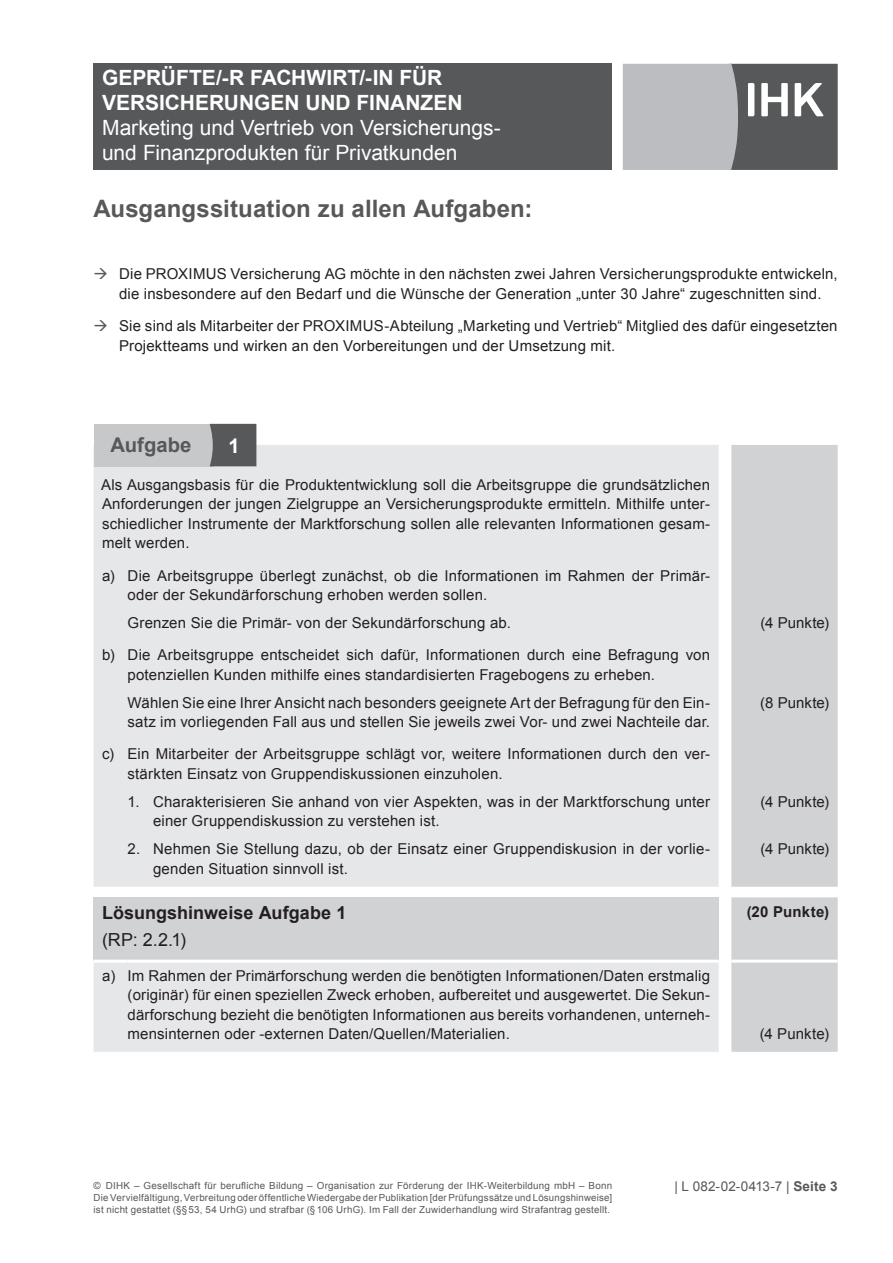
<style>
.page{position:relative;width:893px;height:1263px;background:#fff}
.page>*{position:absolute;margin:0;border:0;box-sizing:border-box;transform-origin:0 0}
.t1{font:700 24px "Arial";letter-spacing:.005em;color:#57585a}
.t2{font:21px/25.2px "Arial";color:#fff}
.t3{font:700 21px/25.2px "Arial";color:#fff}
.t4{font:700 20.25px "Arial";color:#57585a}
.t5{font:700 20.25px "Arial";color:#fff}
.t6{font:700 18px "Arial";letter-spacing:.005em;color:#231f20}
.t7{font:18px "Arial";color:#231f20}
.t8{font:15px/19.5px "Arial";letter-spacing:.01em;color:#231f20}
.t9{font:700 15px "Arial";color:#231f20}
.t10{font:13.5px "Arial";letter-spacing:.005em;color:#57585a}
.t11{font:9.75px/11.7px "Arial";letter-spacing:.025em;color:#57585a;text-align:justify}
.s1{color:#57585a}
.s2{font-weight:700}
</style>
<div class="page">
<div style="left:94px;top:64px;width:518px;height:106px;background:#57585a"></div>
<svg style="left:623px;top:64px;width:215px;height:106px;background:#959698"></svg>
<div style="left:94px;top:445px;width:625px;height:442px;background:#e6e7e9"></div>
<div style="left:731px;top:445px;width:107px;height:442px;background:#d1d2d4"></div>
<div style="left:94px;top:897px;width:625px;height:64px;background:#d1d2d4"></div>
<div style="left:731px;top:897px;width:107px;height:155px;background:#d1d2d4"></div>
<div style="left:94px;top:963px;width:625px;height:89px;background:#e6e7e9"></div>
<hr style="left:94px;top:960px;width:34px;height:3px;background:#fff">
<hr style="left:128px;top:960px;width:591px;height:3px;background:#fff">
<hr style="left:731px;top:960px;width:107px;height:3px;background:#fff">
<div style="left:94px;top:424px;width:119px;height:42px;background:#c7c8ca"></div>
<div style="left:210px;top:424px;width:46px;height:42px;background:#57585a"></div>
<h2 class="t3" style="left:102px;top:65px;width:362px;text-indent:230px">rt/-in für<br>Versicherungen und Finanzen</h2>
<h2 class="t2" style="left:102px;top:115px;width:400px">Marketing und Vertrieb von Versicherungs&shy;und Finanzprodukten für Privatkunden</h2>
<h2 class="t3" style="left:102px;top:65px;width:195px">Geprüfte/-r Fachwi</h2>
<h1 class="t1" style="left:94px;top:193px;width:440px">Ausgangssituation zu allen Aufgaben:</h1>
<p class="t8" style="left:119px;top:264px;width:720px;text-indent:-26px"><span class="s1">→</span> Die PROXIMUS Versicherung AG möchte in den nächsten zwei Jahren Versicherungsprodukte entwickeln, die insbesondere auf den Bedarf und die Wünsche der Generation „unter 30 Jahre“ zugeschnitten sind.</p>
<p class="t8" style="left:119px;top:316px;width:720px;text-indent:-26px"><span class="s1">→</span> Sie sind als Mitarbeiter der PROXIMUS-Abteilung „Marketing und Vertrieb“ Mitglied des dafür eingesetzten<br>Projektteams und wirken an den Vorbereitungen und der Umsetzung mit.</p>
<h3 class="t4" style="left:111px;top:432px;width:82px">Aufgabe</h3>
<h3 class="t5" style="left:229px;top:432px;width:13px">1</h3>
<p class="t8" style="left:101px;top:475px;width:610px;text-align:justify">Als Ausgangsbasis für die Produktentwicklung soll die Arbeitsgruppe die grundsätzlichen Anforderungen der jungen Zielgruppe an Versicherungsprodukte ermitteln. Mithilfe unter&shy;schiedlicher Instrumente der Marktforschung sollen alle relevanten Informationen gesam&shy;melt werden.</p>
<p class="t8" style="left:128px;top:566px;width:584px;text-indent:-26px">a) Die Arbeitsgruppe überlegt zunächst, ob die Informationen im Rahmen der Primär&shy;oder der Sekundärforschung erhoben werden sollen.</p>
<p class="t8" style="left:128px;top:613px;width:385px">Grenzen Sie die Primär- von der Sekundärforschung ab.</p>
<p class="t8" style="left:760px;top:613px;width:70px">(4 Punkte)</p>
<p class="t8" style="left:128px;top:645px;width:584px;text-indent:-26px">b) Die Arbeitsgruppe entscheidet sich dafür, Informationen durch eine Befragung von potenziellen Kunden mithilfe eines standardisierten Fragebogens zu erheben.</p>
<p class="t8" style="left:128px;top:693px;width:584px">Wählen Sie eine Ihrer Ansicht nach besonders geeignete Art der Befragung für den Ein&shy;satz im vorliegenden Fall aus und stellen Sie jeweils zwei Vor- und zwei Nachteile dar.</p>
<p class="t8" style="left:760px;top:693px;width:70px">(8 Punkte)</p>
<p class="t8" style="left:128px;top:744px;width:584px;text-indent:-25px">c) Ein Mitarbeiter der Arbeitsgruppe schlägt vor, weitere Informationen durch den ver&shy;stärkten Einsatz von Gruppendiskussionen einzuholen.</p>
<p class="t8" style="left:153px;top:792px;width:558px;text-indent:-26px">1. Charakterisieren Sie anhand von vier Aspekten, was in der Marktforschung unter einer Gruppendiskussion zu verstehen ist.</p>
<p class="t8" style="left:153px;top:839px;width:559px;text-indent:-26px">2. Nehmen Sie Stellung dazu, ob der Einsatz einer Gruppendiskusion in der vorlie&shy;genden Situation sinnvoll ist.</p>
<p class="t8" style="left:760px;top:792px;width:70px">(4 Punkte)</p>
<p class="t8" style="left:760px;top:839px;width:70px">(4 Punkte)</p>
<p class="t6" style="left:102px;top:901px;width:246px">Lösungshinweise Aufgabe 1</p>
<p class="t7" style="left:102px;top:927px;width:86px">(RP: 2.2.1)</p>
<p class="t8" style="left:128px;top:966px;width:584px;text-align:justify;text-indent:-26px">a) Im Rahmen der Primärforschung werden die benötigten Informationen/Daten erstmalig (originär) für einen speziellen Zweck erhoben, aufbereitet und ausgewertet. Die Sekun&shy;därforschung bezieht die benötigten Informationen aus bereits vorhandenen, unterneh&shy;mensinternen oder -externen Daten/Quellen/Materialien.</p>
<p class="t9" style="left:747px;top:901px;width:84px">(20 Punkte)</p>
<p class="t8" style="left:760px;top:1024px;width:71px">(4 Punkte)</p>
<p class="t11" style="left:94px;top:1180px;width:520px">© DIHK – Gesellschaft für berufliche Bildung – Organisation zur Förderung der IHK-Weiterbildung mbH – Bonn Die Vervielfältigung, Verbreitung oder öffentliche Wiedergabe der Publikation [der Prüfungssätze und Lösungshinweise] ist nicht gestattet (§§53, 54 UrhG) und strafbar (§106 UrhG). Im Fall der Zuwiderhandlung wird Strafantrag gestellt.</p>
<p class="t10" style="left:674px;top:1177px;width:165px">| L 082-02-0413-7 | <span class="s2">Seite 3</span></p>
</div>
